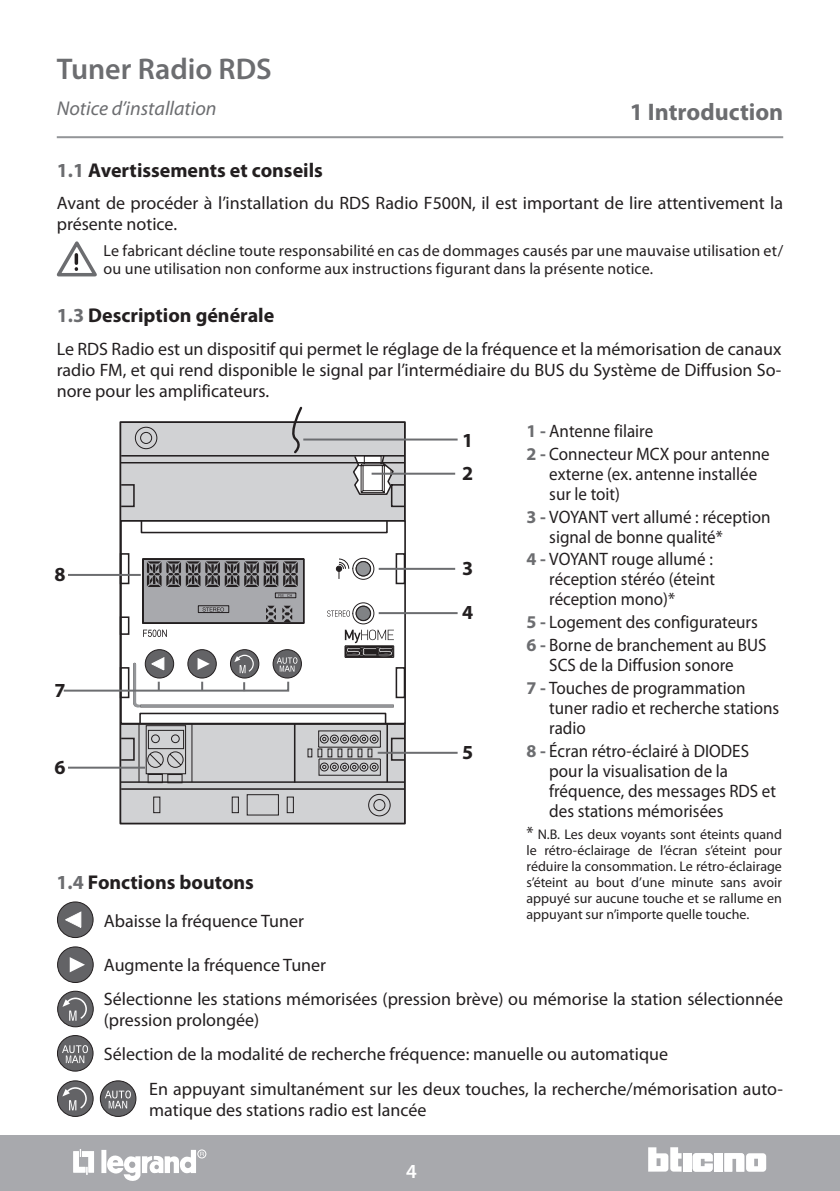
<style>
.page{position:relative;width:840px;height:1191px;background:#fff}
.page>*{position:absolute;margin:0;border:0;box-sizing:border-box;transform-origin:0 0}
.t1{font:600 30px "Myriad Pro";color:#6c6d70}
.t2{font:700 24px "Myriad Pro";color:#6c6d70}
.t3{font:700 20px "Myriad Pro";color:#231f20}
.t4{font:italic 20px "Myriad Pro";color:#6c6d70}
.t5{font:600 20px "Myriad Pro";color:#fff}
.t6{font:18px/21px "Myriad Pro";color:#231f20}
.t7{font:18px/20px "Myriad Pro";color:#231f20;scale:.95 1}
.t8{font:16px/18px "Myriad Pro";letter-spacing:.01em;color:#231f20}
.t9{font:14px/16px "Myriad Pro";color:#231f20;text-align:justify}
.s1{color:#6c6d70}
.s2{font-weight:700;color:#6c6d70}
.s3{font-size:18px}
</style>
<div class="page">
<hr style="left:839px;top:1135px;width:1px;height:56px;background:#a8a9ad">
<div style="left:0;top:1135px;width:839px;height:56px;background:#a8a9ad"></div>
<div style="left:682px;top:1153px;width:8px;height:18px;background:#fff"></div>
<div style="left:714px;top:1153px;width:8px;height:18px;background:#fff"></div>
<svg style="left:724px;top:1153px;width:41px;height:18px"></svg>
<svg style="left:648px;top:1147px;width:33px;height:24px"></svg>
<svg style="left:692px;top:1153px;width:20px;height:18px"></svg>
<div style="left:101px;top:1149px;width:5px;height:24px;background:#fff"></div>
<svg style="left:73px;top:1149px;width:21px;height:25px"></svg>
<div style="left:197px;top:1149px;width:9px;height:9px;border:1px solid #fff;border-radius:50%"></div>
<svg style="left:106px;top:1149px;width:98px;height:32px"></svg>
<hr style="left:57px;top:136px;width:725px;height:2px;background:#939598">
<svg style="left:57px;top:901px;width:37px;height:37px"></svg>
<svg style="left:57px;top:946px;width:37px;height:37px"></svg>
<svg style="left:57px;top:990px;width:37px;height:37px"></svg>
<svg style="left:57px;top:1035px;width:37px;height:37px"></svg>
<svg style="left:57px;top:1080px;width:80px;height:37px"></svg>
<svg style="left:56px;top:241px;width:41px;height:36px"></svg>
<div style="left:120px;top:422px;width:284px;height:401px;background:#d1d2d4"></div>
<svg style="left:119px;top:454px;width:287px;height:269px"></svg>
<svg style="left:119px;top:552px;width:287px;height:147px;background:#cac9ca"></svg>
<svg style="left:138px;top:519px;width:250px;height:204px;background:#e6e6e6"></svg>
<svg style="left:391px;top:502px;width:13px;height:5px"></svg>
<svg style="left:351px;top:454px;width:53px;height:41px"></svg>
<svg style="left:119px;top:723px;width:287px;height:93px"></svg>
<div style="left:320px;top:762px;width:8px;height:9px;border:1px solid #231f20;border-radius:50%"></div>
<svg style="left:288px;top:406px;width:18px;height:48px"></svg>
<svg style="left:63px;top:557px;width:331px;height:150px"></svg>
<hr style="left:68px;top:766px;width:77px;height:2px;background:#6c6d70">
<hr style="left:377px;top:752px;width:80px;height:2px;background:#6c6d70">
<hr style="left:378px;top:612px;width:79px;height:2px;background:#6c6d70">
<hr style="left:378px;top:568px;width:77px;height:2px;background:#6c6d70">
<hr style="left:371px;top:473px;width:84px;height:2px;background:#6c6d70">
<hr style="left:303px;top:438px;width:154px;height:2px;background:#6c6d70">
<h1 class="t1" style="left:57px;top:50px;width:216px">Tuner Radio RDS</h1>
<p class="t4" style="left:57px;top:95px;width:161px">Notice d’installation</p>
<h2 class="t2" style="left:629px;top:96px;width:155px">1 Introduction</h2>
<p class="t3" style="left:57px;top:157px;width:267px"><span class="s1">1.1</span> Avertissements et conseils</p>
<p class="t6" style="left:57px;top:192px;width:727px">Avant de procéder à l’installation du RDS Radio F500N, il est important de lire attentivement la présente notice.</p>
<p class="t8" style="left:103px;top:241px;width:680px">Le fabricant décline toute responsabilité en cas de dommages causés par une mauvaise utilisation et/ ou une utilisation non conforme aux instructions figurant dans la présente notice.</p>
<p class="t3" style="left:57px;top:302px;width:219px"><span class="s1">1.3</span> Description générale</p>
<p class="t6" style="left:57px;top:338px;width:725px;text-align:justify">Le RDS Radio est un dispositif qui permet le réglage de la fréquence et la mémorisation de canaux radio FM, et qui rend disponible le signal par l’intermédiaire du BUS du Système de Diffusion So&shy;nore pour les amplificateurs.</p>
<p class="t7" style="left:526px;top:419px;width:257px;line-height:22.8px"><span class="s2">1 -</span> Antenne filaire<br><span class="s2">2 -</span> Connecteur MCX pour antenne</p>
<p class="t7" style="left:549px;top:463px;width:220px">externe (ex. antenne installée sur le toit)</p>
<p class="t7" style="left:549px;top:506px;width:234px;text-indent:-23px"><span class="s2">3 -</span> VOYANT vert allumé : réception signal de bonne qualité*</p>
<p class="t7" style="left:549px;top:549px;width:176px;text-indent:-23px"><span class="s2">4 -</span> VOYANT rouge allumé : réception stéréo (éteint réception mono)*</p>
<p class="t7" style="left:526px;top:610px;width:254px;line-height:22.8px"><span class="s2">5 -</span> Logement des configurateurs<br><span class="s2">6 -</span> Borne de branchement au BUS</p>
<p class="t7" style="left:526px;top:653px;width:232px;line-height:22.8px;text-indent:23px">SCS de la Diffusion sonore<br><span class="s2">7 -</span> Touches de programmation</p>
<p class="t7" style="left:549px;top:697px;width:243px">tuner radio et recherche stations radio</p>
<p class="t7" style="left:549px;top:740px;width:240px;text-indent:-23px"><span class="s2">8 -</span> Écran rétro-éclairé à DIODES pour la visualisation de la fréquence, des messages RDS et des stations mémorisées</p>
<p class="t9" style="left:526px;top:825px;width:257px"><span class="s3">*</span> N.B. Les deux voyants sont éteints quand le rétro-éclairage de l’écran s’éteint pour réduire la consommation. Le rétro-éclairage s’éteint au bout d’une minute sans avoir appuyé sur aucune touche et se rallume en appuyant sur n’importe quelle touche.</p>
<p class="t3" style="left:461px;top:427px;width:13px">1</p>
<p class="t3" style="left:461px;top:460px;width:13px">2</p>
<p class="t3" style="left:461px;top:555px;width:13px">3</p>
<p class="t3" style="left:55px;top:561px;width:13px">8</p>
<p class="t3" style="left:461px;top:599px;width:13px">4</p>
<p class="t3" style="left:55px;top:677px;width:13px">7</p>
<p class="t3" style="left:461px;top:739px;width:13px">5</p>
<p class="t3" style="left:55px;top:754px;width:13px">6</p>
<p class="t3" style="left:56px;top:869px;width:199px"><span class="s1">1.4</span> Fonctions boutons</p>
<p class="t6" style="left:104px;top:909px;width:201px">Abaisse la fréquence Tuner</p>
<p class="t6" style="left:104px;top:948px;width:680px;line-height:33.8px">Augmente la fréquence Tuner<br>Sélectionne les stations mémorisées (pression brève) ou mémorise la station sélectionnée</p>
<p class="t6" style="left:104px;top:1009px;width:157px">(pression prolongée)</p>
<p class="t6" style="left:104px;top:1043px;width:565px">Sélection de la modalité de recherche fréquence: manuelle ou automatique</p>
<p class="t6" style="left:149px;top:1078px;width:634px">En appuyant simultanément sur les deux touches, la recherche/mémorisation auto-</p>
<p class="t6" style="left:149px;top:1099px;width:278px">matique des stations radio est lancée</p>
<p class="t5" style="left:406px;top:1158px;width:12px">4</p>
</div>
